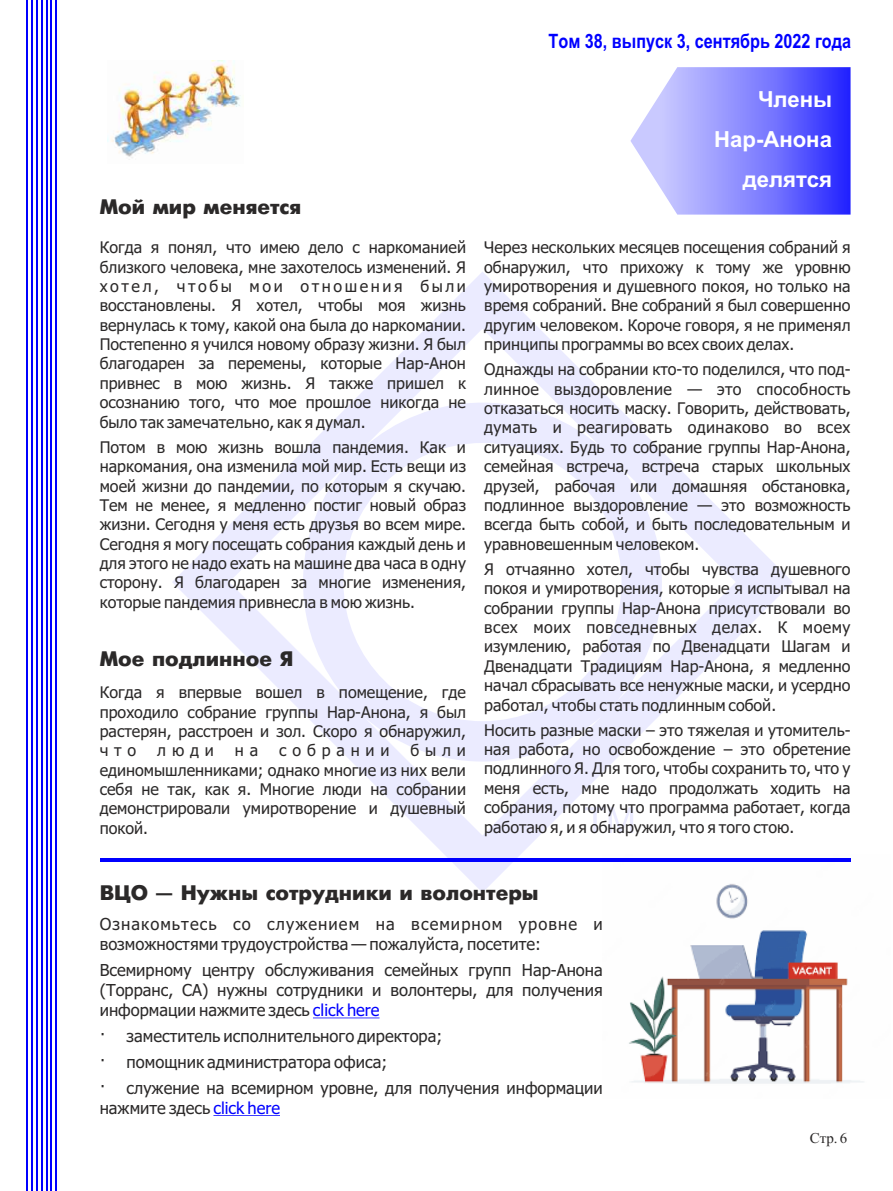
<style>
.page{position:relative;width:893px;height:1191px;background:#fff}
.page>*{position:absolute;margin:0;border:0;box-sizing:border-box;transform-origin:0 0}
.t1{font:700 22.2px/40.2px "Arial";color:#fff;text-align:right}
.t2{font:700 21px "Futuris";color:#2b2929}
.t3{font:700 19.8px "Arial Narrow";color:#00f}
.t4{font:16.5px/20px "Tahoma";color:#2b2929}
.t5{font:16.05px/19.4px "Tahoma";color:#2b2929;text-align:justify}
.t6{font:16.05px "Tahoma";letter-spacing:.365em;color:#2b2929}
.t7{font:15px "Times New Roman";color:#2b2929}
.s1{color:#00f}
</style>
<div class="page">
<svg style="left:172px;top:272px;width:621px;height:620px"></svg>
<svg style="left:585px;top:807px;width:48px;height:26px"></svg>
<img style="left:603px;top:854px;width:261px;height:230px">
<hr style="left:27px;top:0;width:1px;height:1191px;background:#00f">
<hr style="left:31px;top:0;width:2px;height:1191px;background:#00f">
<hr style="left:36px;top:0;width:2px;height:1191px;background:#00f">
<hr style="left:41px;top:0;width:1px;height:1191px;background:#00f">
<hr style="left:46px;top:0;width:1px;height:1191px;background:#00f">
<hr style="left:51px;top:0;width:1px;height:1191px;background:#00f">
<hr style="left:56px;top:0;width:1px;height:1191px;background:#00f">
<svg style="left:630px;top:67px;width:220px;height:148px;background:#8f8fff"></svg>
<img style="left:108px;top:61px;width:133px;height:97px">
<hr style="left:100px;top:858px;width:750px;height:3px;background:#00f">
<hr style="left:313px;top:1017px;width:67px;height:1px;background:#00f">
<hr style="left:213px;top:1115px;width:67px;height:1px;background:#00f">
<p class="t3" style="left:549px;top:34px;width:304px">Том 38, выпуск 3, сентябрь 2022 года</p>
<h2 class="t2" style="left:100px;top:198px;width:203px">Мой мир меняется</h2>
<p class="t5" style="left:100px;top:239px;width:368px">Когда я понял, что имею дело с наркоманией близкого человека, мне захотелось изменений. Я хотел, чтобы мои отношения были восстановлены. Я хотел, чтобы моя жизнь вернулась к тому, какой она была до наркомании.<br>Постепенно я учился новому образу жизни. Я был благодарен за перемены, которые Нар-Анон привнес в мою жизнь. Я также пришел к осознанию того, что мое прошлое никогда не было так замечательно, как я думал.</p>
<p class="t5" style="left:100px;top:438px;width:368px">Потом в мою жизнь вошла пандемия. Как и наркомания, она изменила мой мир. Есть вещи из моей жизни до пандемии, по которым я скучаю.<br>Тем не менее, я медленно постиг новый образ жизни. Сегодня у меня есть друзья во всем мире.<br>Сегодня я могу посещать собрания каждый день и для этого не надо ехать на машине два часа в одну сторону. Я благодарен за многие изменения, которые пандемия привнесла в мою жизнь.</p>
<h2 class="t2" style="left:100px;top:651px;width:195px">Мое подлинное Я</h2>
<p class="t5" style="left:100px;top:684px;width:368px">Когда я впервые вошел в помещение, где проходило собрание группы Нар-Анона, я был растерян, расстроен и зол. Скоро я обнаружил, что</p>
<p class="t5" style="left:100px;top:742px;width:368px;text-indent:311px">были единомышленниками; однако многие из них вели себя не так, как я. Многие люди на собрании демонстрировали умиротворение и душевный покой.</p>
<p class="t5" style="left:157px;top:742px;width:58px">люди</p>
<p class="t5" style="left:235px;top:742px;width:25px">н а</p>
<p class="t6" style="left:279px;top:744px;width:112px">собрании</p>
<h1 class="t1" style="left:714px;top:81px;width:119px">Члены<br>Нар-Анона делятся</h1>
<p class="t5" style="left:484px;top:239px;width:368px">Через нескольких месяцев посещения собраний я обнаружил, что прихожу к тому же уровню умиротворения и душевного покоя, но только на время собраний. Вне собраний я был совершенно другим человеком. Короче говоря, я не применял принципы программы во всех своих делах.</p>
<p class="t5" style="left:484px;top:361px;width:368px">Однажды на собрании кто-то поделился, что под&shy;линное выздоровление — это способность отказаться носить маску. Говорить, действовать, думать и реагировать одинаково во всех ситуациях. Будь то собрание группы Нар-Анона, семейная встреча, встреча старых школьных друзей, рабочая или домашняя обстановка, подлинное выздоровление — это возможность всегда быть собой, и быть последовательным и уравновешенным человеком.</p>
<p class="t5" style="left:484px;top:561px;width:368px">Я отчаянно хотел, чтобы чувства душевного покоя и умиротворения, которые я испытывал на собрании группы Нар-Анона присутствовали во всех моих повседневных делах. К моему изумлению, работая по Двенадцати Шагам и Двенадцати Традициям Нар-Анона, я медленно начал сбрасывать все ненужные маски, и усердно работал, чтобы стать подлинным собой.</p>
<p class="t5" style="left:484px;top:721px;width:368px">Носить разные маски – это тяжелая и утомитель&shy;ная работа, но освобождение – это обретение подлинного Я. Для того, чтобы сохранить то, что у меня есть, мне надо продолжать ходить на собрания, потому что программа работает, когда работаю я, и я обнаружил, что я того стою.</p>
<h2 class="t2" style="left:100px;top:884px;width:440px">ВЦО — Нужны сотрудники и волонтеры</h2>
<p class="t4" style="left:100px;top:915px;width:505px">Ознакомьтесь со служением на всемирном уровне и возможностями трудоустройства — пожалуйста, посетите:</p>
<p class="t4" style="left:100px;top:961px;width:505px;text-align:justify">Всемирному центру обслуживания семейных групп Нар-Анона (Торранс, CA) нужны сотрудники и волонтеры, для получения информации нажмите здесь <span class="s1">click here</span></p>
<p class="t4" style="left:100px;top:1024px;width:505px;line-height:26px">· заместитель исполнительного директора;<br>· помощник администратора офиса;<br>· служение на всемирном уровне, для получения информации</p>
<p class="t4" style="left:100px;top:1099px;width:182px">нажмите здесь <span class="s1">click here</span></p>
<p class="t7" style="left:810px;top:1132px;width:39px">Стр. 6</p>
</div>
